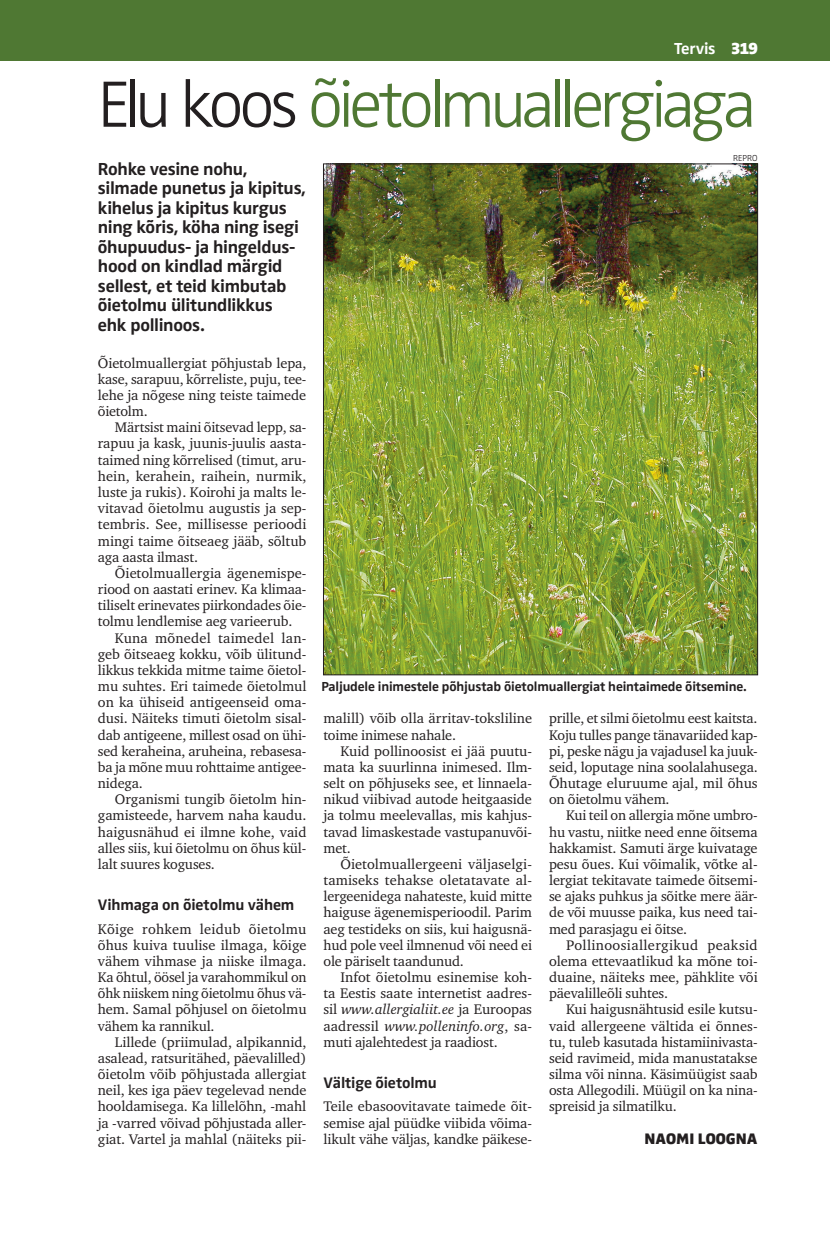
<style>
.page{position:relative;width:830px;height:1234px;background:#fff}
.page>*{position:absolute;margin:0;border:0;box-sizing:border-box;transform-origin:0 0}
.t1{font:300 67.5px "Zwo Pro";letter-spacing:-.07em;color:#4f7833}
.t2{font:700 18px/19.5px "Zwo Pro";letter-spacing:-.015em;color:#231f20}
.t3{font:700 16.5px "Zwo Pro";letter-spacing:-.02em;color:#fff}
.t4{font:700 15.75px "Zwo Pro";letter-spacing:-.01em;color:#231f20}
.t5{font:900 15.75px "Zwo Pro";color:#231f20}
.t6{font:14.25px/16.2px "Charter ITC";letter-spacing:-.01em;color:#231f20;text-align:justify}
.t7{font:14.25px "Charter ITC";letter-spacing:.015em;color:#231f20}
.t8{font:700 13.5px "Zwo Pro";letter-spacing:-.01em;color:#231f20}
.t9{font:300 9px "Zwo Pro";color:#231f20}
.s1{font-weight:900}
.s2{color:#231f20}
.s3{font-style:italic}
</style>
<div class="page">
<div style="left:0;top:0;width:829px;height:60px;background:#4f7833"></div>
<img style="left:325px;top:166px;width:430px;height:507px">
<p class="t3" style="left:674px;top:39px;width:85px">Tervis <span class="s1">319</span></p>
<h1 class="t1" style="left:98px;top:65px;width:660px"><span class="s2">Elu koos</span> õietolmuallergiaga</h1>
<p class="t2" style="left:98px;top:159px;width:209px">Rohke vesine nohu, silmade punetus ja kipitus, kihelus ja kipitus kurgus ning kõris, köha ning isegi õhupuudus- ja hingeldus&shy;hood on kindlad märgid sellest, et teid kimbutab õietolmu ülitundlikkus ehk pollinoos.</p>
<p class="t6" style="left:98px;top:354px;width:210px">Õietolmuallergiat põhjustab lepa, kase, sarapuu, kõrreliste, puju, tee&shy;lehe ja nõgese ning teiste taimede õietolm.</p>
<p class="t6" style="left:98px;top:419px;width:210px;text-indent:17px">Märtsist maini õitsevad lepp, sa&shy;rapuu ja kask, juunis-juulis aasta&shy;taimed ning kõrrelised (timut, aru&shy;hein, kerahein, raihein, nurmik, luste ja rukis). Koirohi ja malts le&shy;vitavad õietolmu augustis ja sep&shy;tembris. See, millisesse perioodi mingi taime õitseaeg jääb, sõltub aga aasta ilmast.</p>
<p class="t6" style="left:115px;top:564px;width:193px">Õietolmuallergia ägenemispe-</p>
<p class="t6" style="left:98px;top:581px;width:210px">riood on aastati erinev. Ka klimaa-</p>
<p class="t6" style="left:98px;top:597px;width:210px">tiliselt erinevates piirkondades õie-</p>
<p class="t6" style="left:98px;top:613px;width:196px">tolmu lendlemise aeg varieerub.</p>
<p class="t7" style="left:115px;top:628px;width:193px">Kuna mõnedel taimedel lan-</p>
<p class="t6" style="left:98px;top:645px;width:210px">geb õitseaeg kokku, võib ülitund-</p>
<p class="t6" style="left:98px;top:661px;width:210px">likkus tekkida mitme taime õietol-</p>
<p class="t6" style="left:98px;top:678px;width:210px">mu suhtes. Eri taimede õietolmul</p>
<p class="t6" style="left:98px;top:694px;width:210px">on ka ühiseid antigeenseid oma-</p>
<p class="t6" style="left:98px;top:710px;width:210px">dusi. Näiteks timuti õietolm sisal-</p>
<p class="t6" style="left:98px;top:726px;width:210px">dab antigeene, millest osad on ühi-</p>
<p class="t6" style="left:98px;top:742px;width:210px">sed keraheina, aruheina, rebasesa-</p>
<p class="t6" style="left:98px;top:758px;width:210px">ba ja mõne muu rohttaime antigee-</p>
<p class="t6" style="left:98px;top:774px;width:46px">nidega.</p>
<p class="t6" style="left:115px;top:791px;width:193px">Organismi tungib õietolm hin-</p>
<p class="t6" style="left:98px;top:807px;width:210px">gamisteede, harvem naha kaudu.</p>
<p class="t6" style="left:98px;top:823px;width:210px">haigusnähud ei ilmne kohe, vaid</p>
<p class="t6" style="left:98px;top:839px;width:210px">alles siis, kui õietolmu on õhus kül-</p>
<p class="t6" style="left:98px;top:855px;width:118px">lalt suures koguses.</p>
<p class="t4" style="left:98px;top:895px;width:198px">Vihmaga on õietolmu vähem</p>
<p class="t6" style="left:98px;top:920px;width:210px">Kõige rohkem leidub õietolmu õhus kuiva tuulise ilmaga, kõige vähem vihmase ja niiske ilmaga.<br>Ka õhtul, öösel ja varahommikul on õhk niiskem ning õietolmu õhus vä&shy;hem. Samal põhjusel on õietolmu vähem ka rannikul.</p>
<p class="t6" style="left:98px;top:1033px;width:210px;text-indent:17px">Lillede (priimulad, alpikannid, asalead, ratsuritähed, päevalilled) õietolm võib põhjustada allergiat neil, kes iga päev tegelevad nende hooldamisega. Ka lillelõhn, -mahl ja -varred võivad põhjustada aller&shy;giat. Vartel ja mahlal (näiteks pii-</p>
<p class="t9" style="left:732px;top:153px;width:26px">REPRO</p>
<p class="t8" style="left:321px;top:678px;width:426px">Paljudele inimestele põhjustab õietolmuallergiat heintaimede õitsemine.</p>
<p class="t6" style="left:323px;top:710px;width:210px">malill) võib olla ärritav-toksliline toime inimese nahale.</p>
<p class="t6" style="left:323px;top:742px;width:210px;text-indent:17px">Kuid pollinoosist ei jää puutu&shy;mata ka suurlinna inimesed. Ilm&shy;selt on põhjuseks see, et linnaela&shy;nikud viibivad autode heitgaaside ja tolmu meelevallas, mis kahjus&shy;tavad limaskestade vastupanuvõi&shy;met.</p>
<p class="t6" style="left:323px;top:855px;width:210px;text-indent:17px">Õietolmuallergeeni väljaselgi&shy;tamiseks tehakse oletatavate al&shy;lergeenidega nahateste, kuid mitte haiguse ägenemisperioodil. Parim aeg testideks on siis, kui haigusnä&shy;hud pole veel ilmnenud või need ei ole päriselt taandunud.</p>
<p class="t6" style="left:323px;top:968px;width:210px;text-indent:17px">Infot õietolmu esinemise koh&shy;ta Eestis saate internetist aadres&shy;sil <span class="s3">www.allergialiit.ee</span> ja Euroopas aadressil <span class="s3">www.polleninfo.org</span>, sa&shy;muti ajalehtedest ja raadiost.</p>
<p class="t4" style="left:323px;top:1073px;width:115px">Vältige õietolmu</p>
<p class="t6" style="left:323px;top:1098px;width:210px">Teile ebasoovitavate taimede õit&shy;semise ajal püüdke viibida võima&shy;likult vähe väljas, kandke päikese-</p>
<p class="t6" style="left:549px;top:710px;width:210px">prille, et silmi õietolmu eest kaitsta.<br>Koju tulles pange tänavariided kap&shy;pi, peske nägu ja vajadusel ka juuk&shy;seid, loputage nina soolalahusega.<br>Õhutage eluruume ajal, mil õhus on õietolmu vähem.</p>
<p class="t6" style="left:549px;top:807px;width:210px;text-indent:17px">Kui teil on allergia mõne umbro&shy;hu vastu, niitke need enne õitsema hakkamist. Samuti ärge kuivatage pesu õues. Kui võimalik, võtke al&shy;lergiat tekitavate taimede õitsemi&shy;se ajaks puhkus ja sõitke mere äär&shy;de või muusse paika, kus need tai&shy;med parasjagu ei õitse.</p>
<p class="t6" style="left:548px;top:936px;width:210px;text-indent:17px">Pollinoosiallergikud peaksid olema ettevaatlikud ka mõne toi&shy;duaine, näiteks mee, pähklite või päevalilleõli suhtes.</p>
<p class="t6" style="left:549px;top:1001px;width:210px;text-indent:17px">Kui haigusnähtusid esile kutsu&shy;vaid allergeene vältida ei õnnes&shy;tu, tuleb kasutada histamiinivasta&shy;seid ravimeid, mida manustatakse silma või ninna. Käsimüügist saab osta Allegodili. Müügil on ka nina&shy;spreisid ja silmatilku.</p>
<p class="t5" style="left:644px;top:1128px;width:114px">NAOMI LOOGNA</p>
</div>
